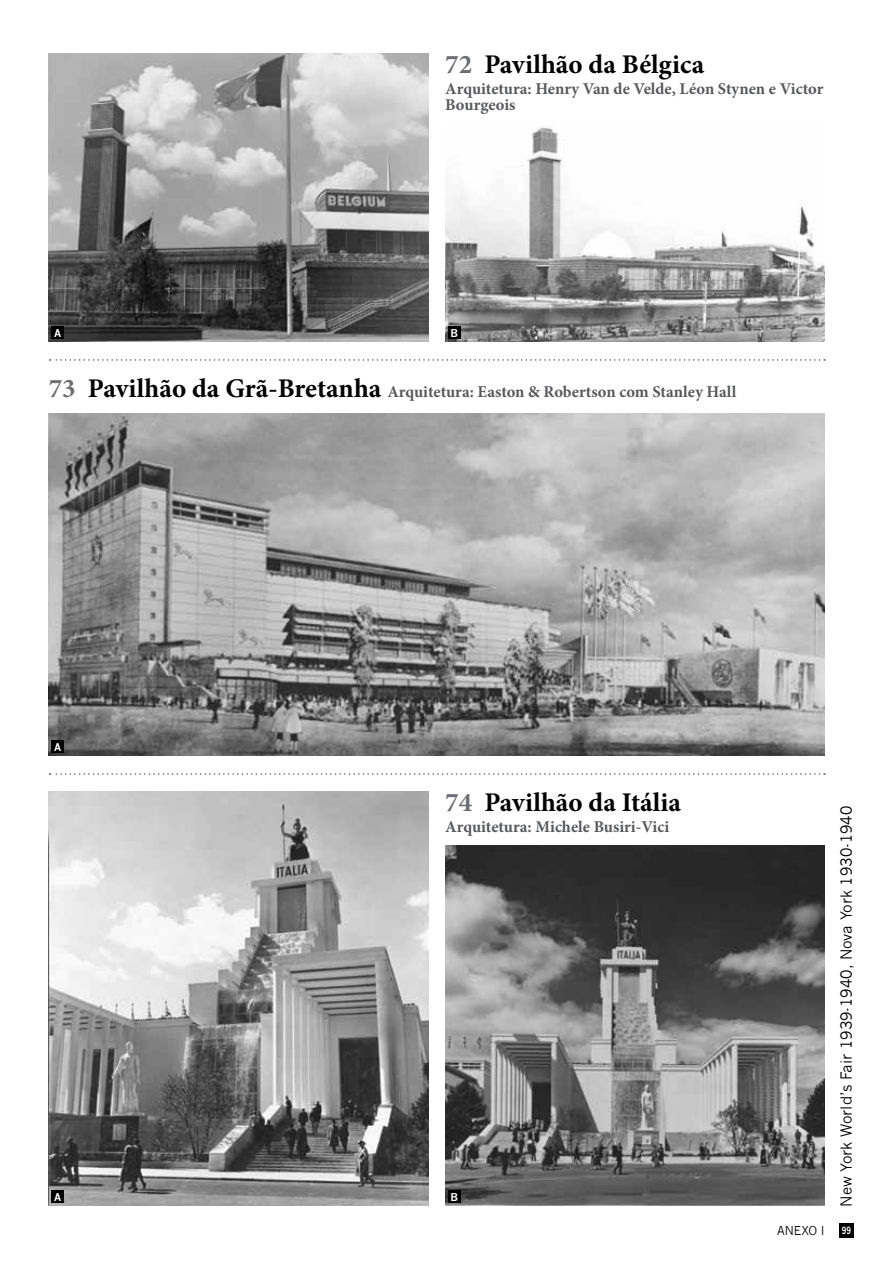
<style>
.page{position:relative;width:893px;height:1263px;background:#fff}
.page>*{position:absolute;margin:0;border:0;box-sizing:border-box;transform-origin:0 0}
.t1{font:700 27px "Minion Pro";color:#000}
.t2{font:700 16.5px/16.5px "Minion Pro";color:#58595b}
.t3{font:15px "News Gothic";color:#000}
.t4{font:12px "News Gothic";color:#000}
.t5{font:700 10.5px "News Gothic";color:#fff}
.t6{font:700 9.75px "News Gothic";color:#fff;scale:.75 1}
.s1{color:#6d6e71}
.s2{font-weight:400;font-size:18px;color:#fff}
.s3{font-size:27px;color:#6d6e71}
.s4{font-size:27px;color:#000}
</style>
<div class="page">
<svg style="left:50px;top:359px;width:775px;height:2px"></svg>
<svg style="left:50px;top:773px;width:775px;height:2px"></svg>
<div style="left:839px;top:1223px;width:15px;height:15px;background:#000"></div>
<img style="left:445px;top:127px;width:380px;height:214px">
<img style="left:49px;top:53px;width:379px;height:288px">
<img style="left:49px;top:413px;width:776px;height:342px">
<img style="left:49px;top:791px;width:379px;height:414px">
<img style="left:445px;top:845px;width:380px;height:360px">
<div style="left:51px;top:326px;width:13px;height:13px;background:#000"></div>
<div style="left:51px;top:1190px;width:13px;height:13px;background:#000"></div>
<div style="left:51px;top:740px;width:13px;height:13px;background:#000"></div>
<div style="left:448px;top:326px;width:13px;height:13px;background:#000"></div>
<div style="left:448px;top:1190px;width:13px;height:13px;background:#000"></div>
<p class="t5" style="left:54px;top:326px;width:8px">A</p>
<p class="t1" style="left:445px;top:45px;width:261px"><span class="s1">72</span><span class="s2">)</span> Pavilhão da Bélgica</p>
<p class="t2" style="left:445px;top:80px;width:380px">Arquitetura: Henry Van de Velde, Léon Stynen e Victor<br>Bourgeois</p>
<p class="t5" style="left:450px;top:326px;width:9px">B</p>
<p class="t2" style="left:49px;top:383px;width:689px"><span class="s3">73</span><span class="s2">)</span> <span class="s4">Pavilhão da Grã-Bretanha</span> Arquitetura: Easton &amp; Robertson com Stanley Hall</p>
<p class="t5" style="left:54px;top:740px;width:8px">A</p>
<p class="t5" style="left:54px;top:1190px;width:8px">A</p>
<p class="t1" style="left:445px;top:783px;width:237px"><span class="s1">74</span><span class="s2">)</span> Pavilhão da Itália</p>
<p class="t2" style="left:445px;top:818px;width:226px">Arquitetura: Michele Busiri-Vici</p>
<p class="t5" style="left:450px;top:1190px;width:9px">B</p>
<p class="t3" style="left:838px;top:1207px;width:402px;rotate:-90deg">NEW YORK WORLD’S FAIR 1939-1940, NOVA YORK 1930-1940</p>
<p class="t4" style="left:777px;top:1224px;width:49px">AN EXO I</p>
<p class="t6" style="left:842px;top:1225px;width:14px">99</p>
</div>
